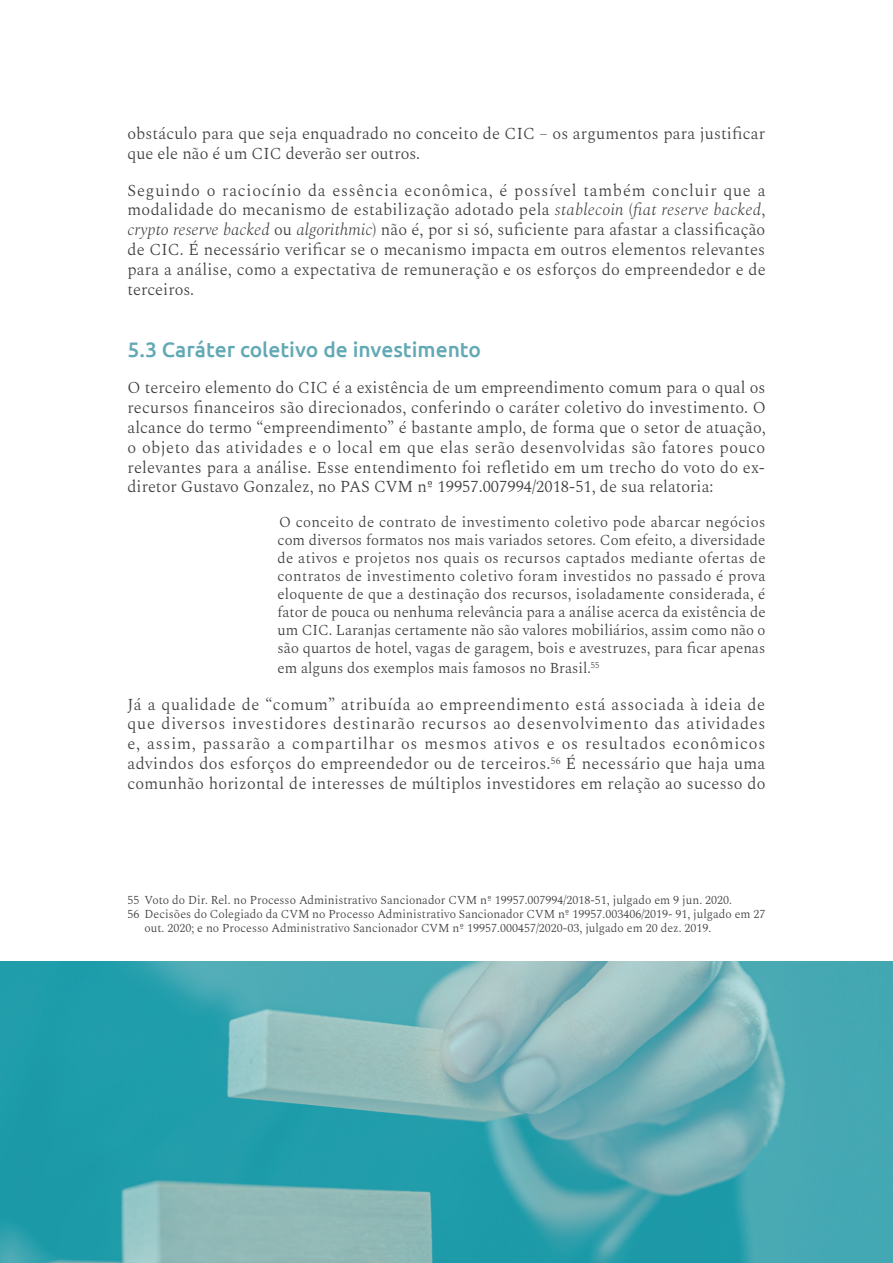
<style>
.page{position:relative;width:893px;height:1263px;background:#fff}
.page>*{position:absolute;margin:0;border:0;box-sizing:border-box;transform-origin:0 0}
._05a-TextoSerif{font:500 21px "Ubuntu";color:#62a9b5}
._05a-TextoSerif-2{font:300 16.5px/19.8px "Spectral";letter-spacing:.01em;color:#3e3e3f;text-align:justify}
._05a-TextoSerif-3{font:300 15px/18px "Spectral";color:#3e3e3f;text-align:justify}
._07-RodapePreto{font:300 12px/14.4px "Spectral";color:#3e3e3f}
.s1{font-style:italic}
</style>
<div class="page">
<svg style="left:0;top:961px;width:893px;height:302px;background:#53aab2"></svg>
<p class="_05a-TextoSerif-2" style="left:128px;top:122px;width:639px">obstáculo para que seja enquadrado no conceito de CIC – os argumentos para justificar que ele não é um CIC deverão ser outros.</p>
<p class="_05a-TextoSerif-2" style="left:128px;top:179px;width:640px">Seguindo o raciocínio da essência econômica, é possível também concluir que a modalidade do mecanismo de estabilização adotado pela <span class="s1">stablecoin</span> (<span class="s1">fiat reserve backed</span>, <span class="s1">crypto reserve backed</span> ou <span class="s1">algorithmic</span>) não é, por si só, suficiente para afastar a classificação de CIC. É necessário verificar se o mecanismo impacta em outros elementos relevantes para a análise, como a expectativa de remuneração e os esforços do empreendedor e de terceiros.</p>
<p class="_05a-TextoSerif" style="left:128px;top:336px;width:355px">5.3 Caráter coletivo de investimento</p>
<p class="_05a-TextoSerif-2" style="left:128px;top:377px;width:640px">O terceiro elemento do CIC é a existência de um empreendimento comum para o qual os recursos financeiros são direcionados, conferindo o caráter coletivo do investimento. O alcance do termo “empreendimento” é bastante amplo, de forma que o setor de atuação, o objeto das atividades e o local em que elas serão desenvolvidas são fatores pouco relevantes para a análise. Esse entendimento foi refletido em um trecho do voto do ex&shy;diretor Gustavo Gonzalez, no PAS CVM nº 19957.007994/2018-51, de sua relatoria:</p>
<p class="_05a-TextoSerif-3" style="left:278px;top:512px;width:490px">O conceito de contrato de investimento coletivo pode abarcar negócios com diversos formatos nos mais variados setores. Com efeito, a diversidade de ativos e projetos nos quais os recursos captados mediante ofertas de contratos de investimento coletivo foram investidos no passado é prova eloquente de que a destinação dos recursos, isoladamente considerada, é fator de pouca ou nenhuma relevância para a análise acerca da existência de um CIC. Laranjas certamente não são valores mobiliários, assim como não o são quartos de hotel, vagas de garagem, bois e avestruzes, para ficar apenas</p>
<p class="_05a-TextoSerif-3" style="left:278px;top:658px;width:324px">em alguns dos exemplos mais famosos no Brasil.<sup>55</sup></p>
<p class="_05a-TextoSerif-2" style="left:128px;top:693px;width:640px">Já a qualidade de “comum” atribuída ao empreendimento está associada à ideia de que diversos investidores destinarão recursos ao desenvolvimento das atividades e, assim, passarão a compartilhar os mesmos ativos e os resultados econômicos advindos dos esforços do empreendedor ou de terceiros.<sup>56</sup> É necessário que haja uma comunhão horizontal de interesses de múltiplos investidores em relação ao sucesso do</p>
<p class="_07-RodapePreto" style="left:128px;top:892px;width:606px">55 Voto do Dir. Rel. no Processo Administrativo Sancionador CVM nº 19957.007994/2018-51, julgado em 9 jun. 2020.</p>
<p class="_07-RodapePreto" style="left:145px;top:906px;width:622px;text-indent:-17px">56 Decisões do Colegiado da CVM no Processo Administrativo Sancionador CVM nº 19957.003406/2019- 91, julgado em 27 out. 2020; e no Processo Administrativo Sancionador CVM nº 19957.000457/2020-03, julgado em 20 dez. 2019.</p>
</div>
